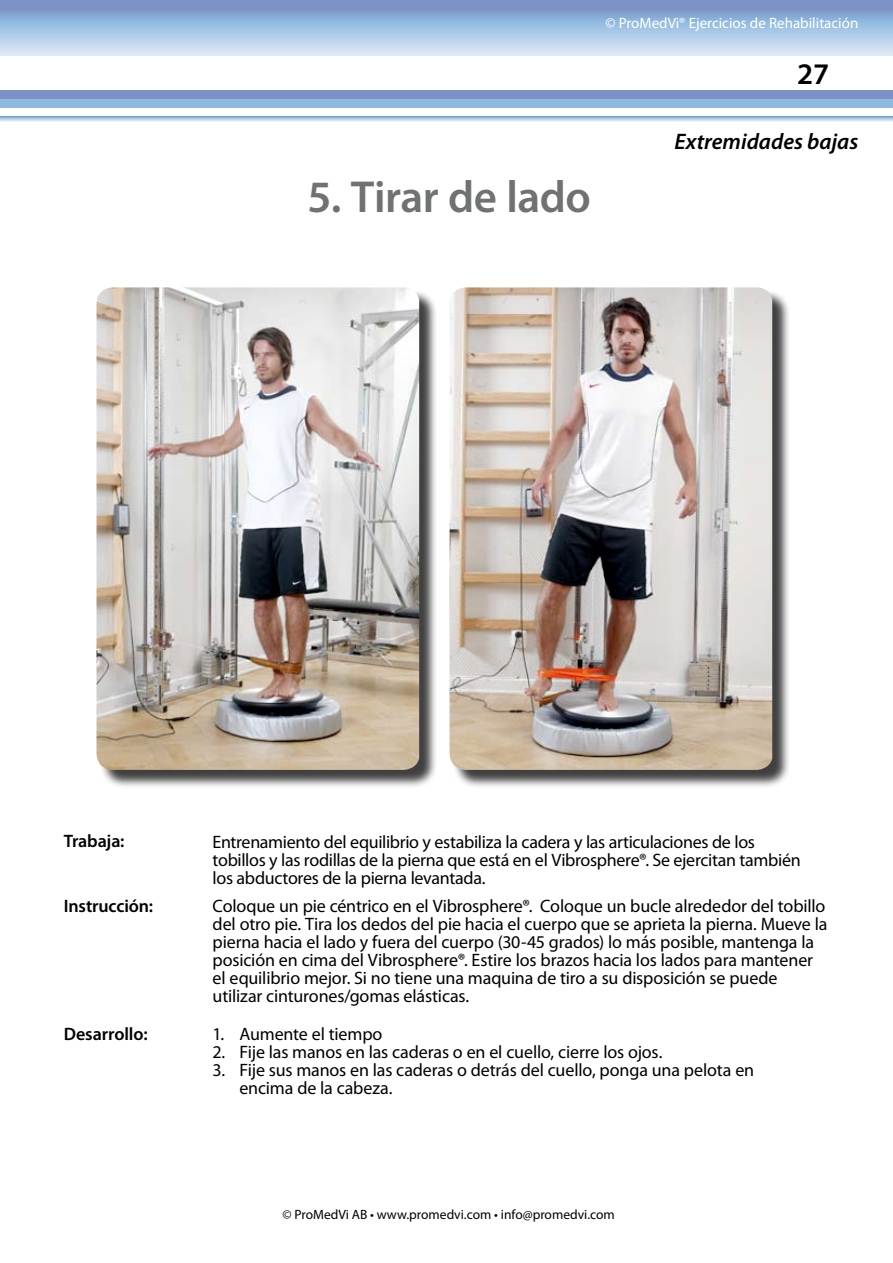
<style>
.page{position:relative;width:893px;height:1263px;background:#fff}
.page>*{position:absolute;margin:0;border:0;box-sizing:border-box;transform-origin:0 0}
.t1{font:600 45px "Myriad Pro";letter-spacing:-.01em;color:#707173}
.t2{font:600 30px "Myriad Pro";color:#000}
.t3{font:italic 600 22.5px "Myriad Pro";color:#000}
.t4{font:18px/18px "Myriad Pro";letter-spacing:-.01em;color:#000}
.t5{font:600 18px "Myriad Pro";letter-spacing:-.005em;color:#000}
.t6{font:15px "Myriad Pro";color:#fff}
.t7{font:13.5px "Myriad Pro";color:#000}
</style>
<div class="page">
<div style="left:0;top:0;width:893px;height:55px;background:linear-gradient(to bottom,#6b8cc4,#d9eefa)"></div>
<div style="left:0;top:100px;width:893px;height:8px;background:#8fbadf"></div>
<div style="left:0;top:91px;width:893px;height:8px;background:#7c92c5"></div>
<svg style="left:0;top:117px;width:893px;height:5px"></svg>
<div style="left:99px;top:290px;width:345px;height:505px;background:#000;opacity:.75"></div>
<img style="left:96px;top:287px;width:323px;height:483px">
<div style="left:452px;top:290px;width:345px;height:505px;background:#000;opacity:.75"></div>
<img style="left:450px;top:287px;width:322px;height:483px">
<p class="t6" style="left:605px;top:13px;width:254px">© ProMedVi® Ejercicios de Rehabilitación</p>
<h2 class="t2" style="left:797px;top:55px;width:34px">27</h2>
<h1 class="t1" style="left:308px;top:168px;width:285px">5. Tirar de lado</h1>
<p class="t3" style="left:674px;top:127px;width:185px">Extremidades bajas</p>
<p class="t5" style="left:64px;top:829px;width:62px">Trabaja:</p>
<p class="t5" style="left:64px;top:894px;width:91px">Instrucción:</p>
<p class="t4" style="left:213px;top:833px;width:590px">Entrenamiento del equilibrio y estabiliza la cadera y las articulaciones de los tobillos y las rodillas de la pierna que está en el Vibrosphere®. Se ejercitan también los abductores de la pierna levantada.</p>
<p class="t4" style="left:213px;top:896px;width:616px">Coloque un pie céntrico en el Vibrosphere®. Coloque un bucle alrededor del tobillo del otro pie. Tira los dedos del pie hacia el cuerpo que se aprieta la pierna. Mueve la pierna hacia el lado y fuera del cuerpo (30-45 grados) lo más posible, mantenga la posición en cima del Vibrosphere®. Estire los brazos hacia los lados para mantener el equilibrio mejor. Si no tiene una maquina de tiro a su disposición se puede utilizar cinturones/gomas elásticas.</p>
<p class="t5" style="left:64px;top:1022px;width:85px">Desarrollo:</p>
<p class="t4" style="left:212px;top:1024px;width:172px">1. Aumente el tiempo</p>
<p class="t4" style="left:212px;top:1042px;width:452px">2. Fije las manos en las caderas o en el cuello, cierre los ojos.</p>
<p class="t4" style="left:239px;top:1060px;width:516px;text-indent:-27px">3. Fije sus manos en las caderas o detrás del cuello, ponga una pelota en encima de la cabeza.</p>
<p class="t7" style="left:282px;top:1206px;width:334px">© ProMedVi AB • www.promedvi.com • info@promedvi.com</p>
</div>
